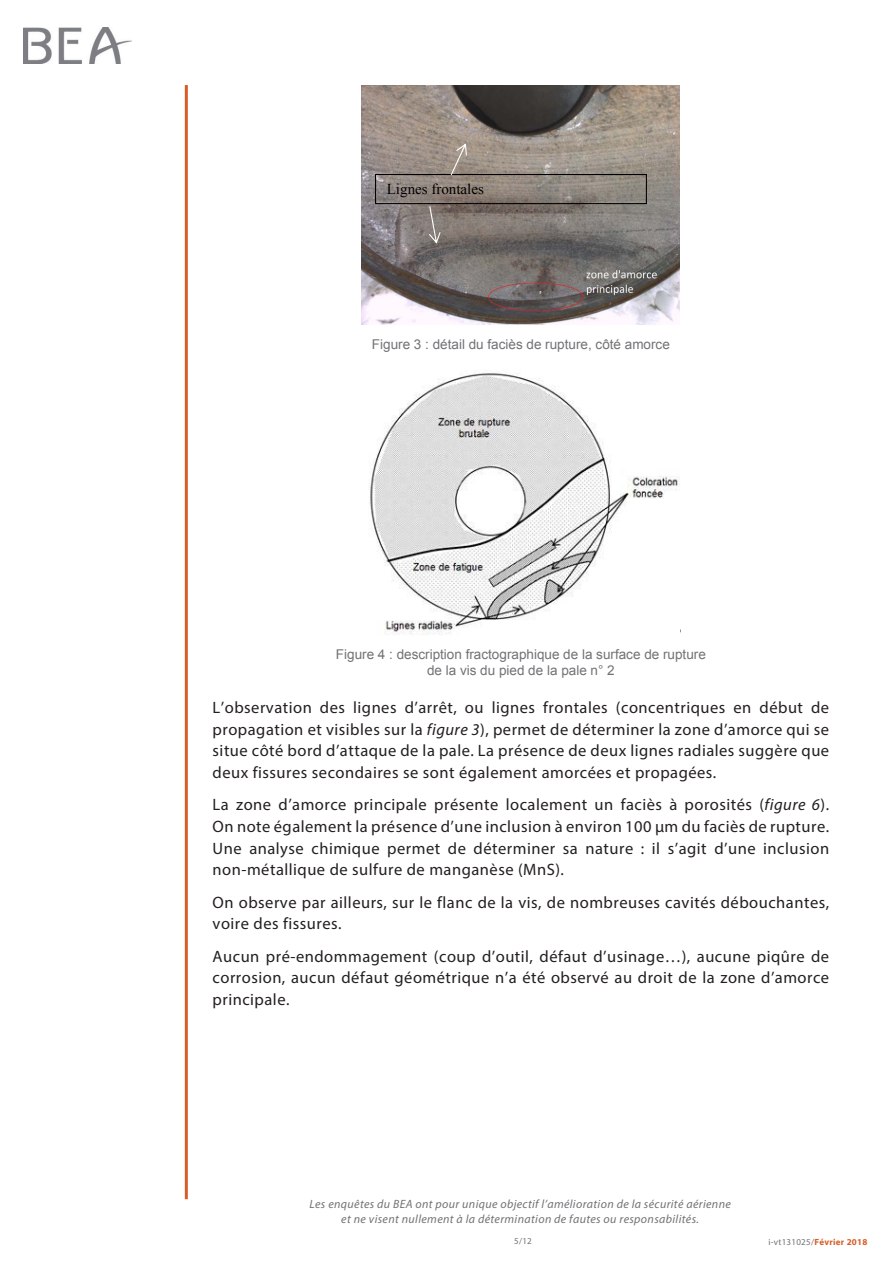
<style>
.page{position:relative;width:893px;height:1263px;background:#fff}
.page>*{position:absolute;margin:0;border:0;box-sizing:border-box;transform-origin:0 0}
.t1{font:16.5px/21.6px "Myriad Pro";letter-spacing:.03em;color:#231f20;text-align:justify}
.t2{font:15px "Times New Roman";color:#000}
.Légende{font:13.5px "Arial";color:#717275}
.t3{font:italic 12px/14.4px "Myriad Pro";letter-spacing:.03em;color:#717275;text-align:center}
.t4{font:9px "Myriad Pro";letter-spacing:.03em;color:#717275}
.s1{font-style:italic}
.s2{font-weight:700;color:#d75c28}
</style>
<div class="page">
<hr style="left:185px;top:85px;width:3px;height:1114px;background:#d75c28">
<img style="left:23px;top:28px;width:109px;height:36px">
<img style="left:362px;top:86px;width:318px;height:238px">
<svg style="left:375px;top:143px;width:272px;height:101px;background:#8b827b"></svg>
<img style="left:370px;top:373px;width:310px;height:262px">
<p class="t2" style="left:387px;top:179px;width:99px">Lignes frontales</p>
<p class="Légende" style="left:372px;top:335px;width:299px">Figure 3 : détail du faciès de rupture, côté amorce</p>
<p class="Légende" style="left:336px;top:645px;width:371px">Figure 4 : description fractographique de la surface de rupture</p>
<p class="Légende" style="left:427px;top:662px;width:189px">de la vis du pied de la pale n° 2</p>
<p class="t1" style="left:213px;top:696px;width:618px">L’observation des lignes d’arrêt, ou lignes frontales (concentriques en début de propagation et visibles sur la <span class="s1">figure 3</span>), permet de déterminer la zone d’amorce qui se situe côté bord d’attaque de la pale. La présence de deux lignes radiales suggère que deux fissures secondaires se sont également amorcées et propagées.</p>
<p class="t1" style="left:213px;top:794px;width:618px">La zone d’amorce principale présente localement un faciès à porosités (<span class="s1">figure 6</span>).<br>On note également la présence d’une inclusion à environ 100 µm du faciès de rupture.<br>Une analyse chimique permet de déterminer sa nature : il s’agit d’une inclusion non‑métallique de sulfure de manganèse (MnS).</p>
<p class="t1" style="left:213px;top:891px;width:618px">On observe par ailleurs, sur le flanc de la vis, de nombreuses cavités débouchantes, voire des fissures.</p>
<p class="t1" style="left:213px;top:945px;width:618px">Aucun pré-endommagement (coup d’outil, défaut d’usinage…), aucune piqûre de corrosion, aucun défaut géométrique n’a été observé au droit de la zone d’amorce principale.</p>
<p class="t3" style="left:309px;top:1197px;width:423px">Les enquêtes du BEA ont pour unique objectif l’amélioration de la sécurité aérienne et ne visent nullement à la détermination de fautes ou responsabilités.</p>
<p class="t4" style="left:514px;top:1236px;width:19px">5/12</p>
<p class="t4" style="left:768px;top:1236px;width:101px">i-vt131025/<span class="s2">Février 2018</span></p>
</div>
